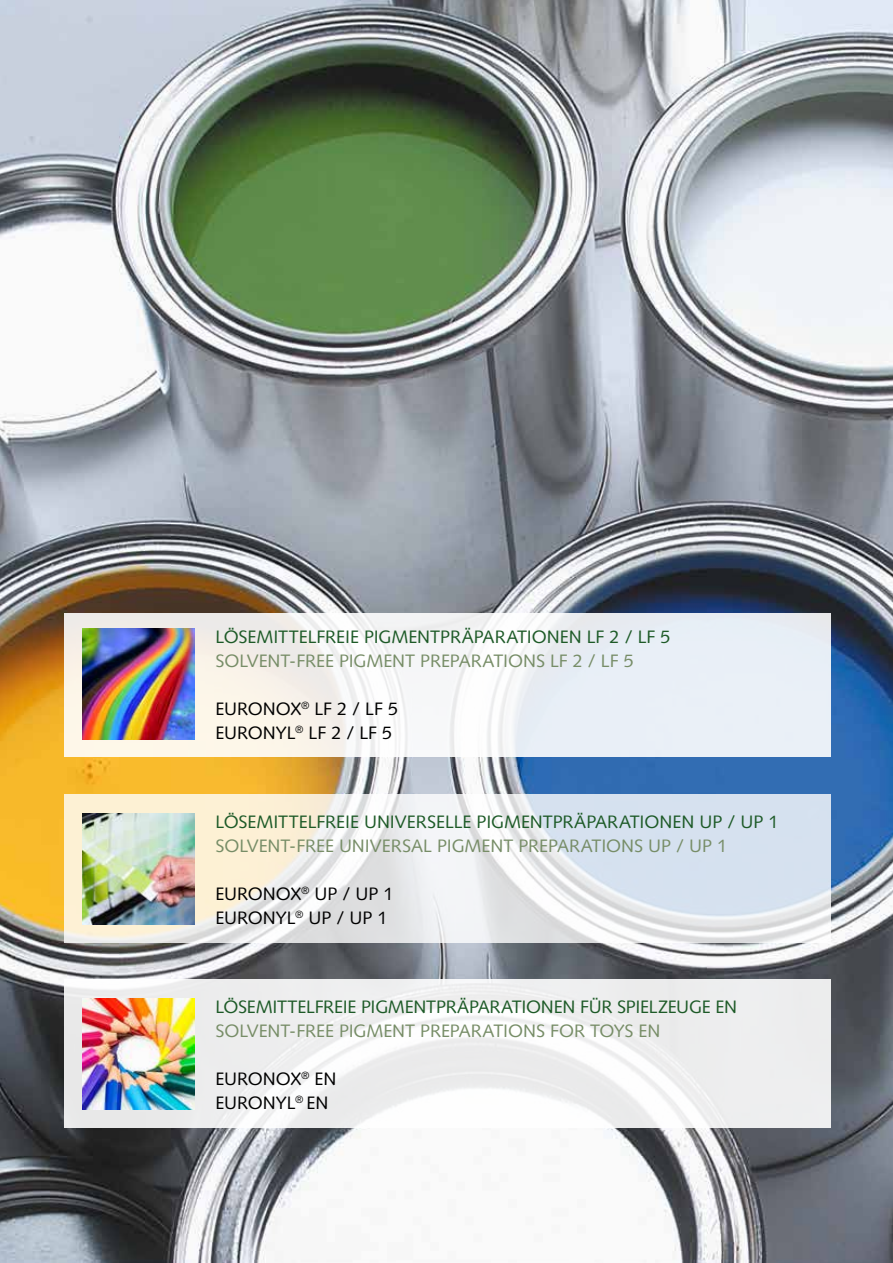
<style>
.page{position:relative;width:893px;height:1263px;background:#fff}
.page>*{position:absolute;margin:0;border:0;box-sizing:border-box;transform-origin:0 0}
.t1{font:18px "Syntax LT";letter-spacing:-.01em;color:#1d5a27}
.t2{font:18px "Syntax LT";letter-spacing:-.005em;color:#778d67}
.t3{font:18px/24px "Syntax LT";color:#000}
</style>
<div class="page">
<img style="left:0;top:0;width:893px;height:1263px">
<svg style="left:64px;top:613px;width:766px;height:144px;fill:#edf0f7"></svg>
<svg style="left:64px;top:794px;width:766px;height:148px"></svg>
<svg style="left:64px;top:979px;width:766px;height:148px;fill:#edeeee"></svg>
<img style="left:82px;top:628px;width:112px;height:111px">
<img style="left:82px;top:813px;width:112px;height:111px">
<img style="left:82px;top:998px;width:112px;height:111px">
<p class="t1" style="left:215px;top:626px;width:456px">LÖSEMITTELFREIE PIGMENTPRÄPARATIONEN LF 2 / LF 5</p>
<p class="t2" style="left:215px;top:650px;width:420px">SOLVENT-FREE PIGMENT PREPARATIONS LF 2 / LF 5</p>
<p class="t3" style="left:215px;top:696px;width:184px">EURONOX<sup>®</sup> LF 2 / LF 5<br>EURONYL<sup>®</sup> LF 2 / LF 5</p>
<p class="t1" style="left:215px;top:811px;width:564px">LÖSEMITTELFREIE UNIVERSELLE PIGMENTPRÄPARATIONEN UP / UP 1</p>
<p class="t2" style="left:215px;top:835px;width:513px">SOLVENT-FREE UNIVERSAL PIGMENT PREPARATIONS UP / UP 1</p>
<p class="t3" style="left:215px;top:881px;width:179px">EURONOX<sup>®</sup> UP / UP 1<br>EURONYL<sup>®</sup> UP / UP 1</p>
<p class="t1" style="left:215px;top:996px;width:523px">LÖSEMITTELFREIE PIGMENTPRÄPARATIONEN FÜR SPIELZEUGE EN</p>
<p class="t2" style="left:215px;top:1020px;width:447px">SOLVENT-FREE PIGMENT PREPARATIONS FOR TOYS EN</p>
<p class="t3" style="left:215px;top:1067px;width:122px">EURONOX<sup>®</sup> EN<br>EURONYL<sup>®</sup> EN</p>
</div>
